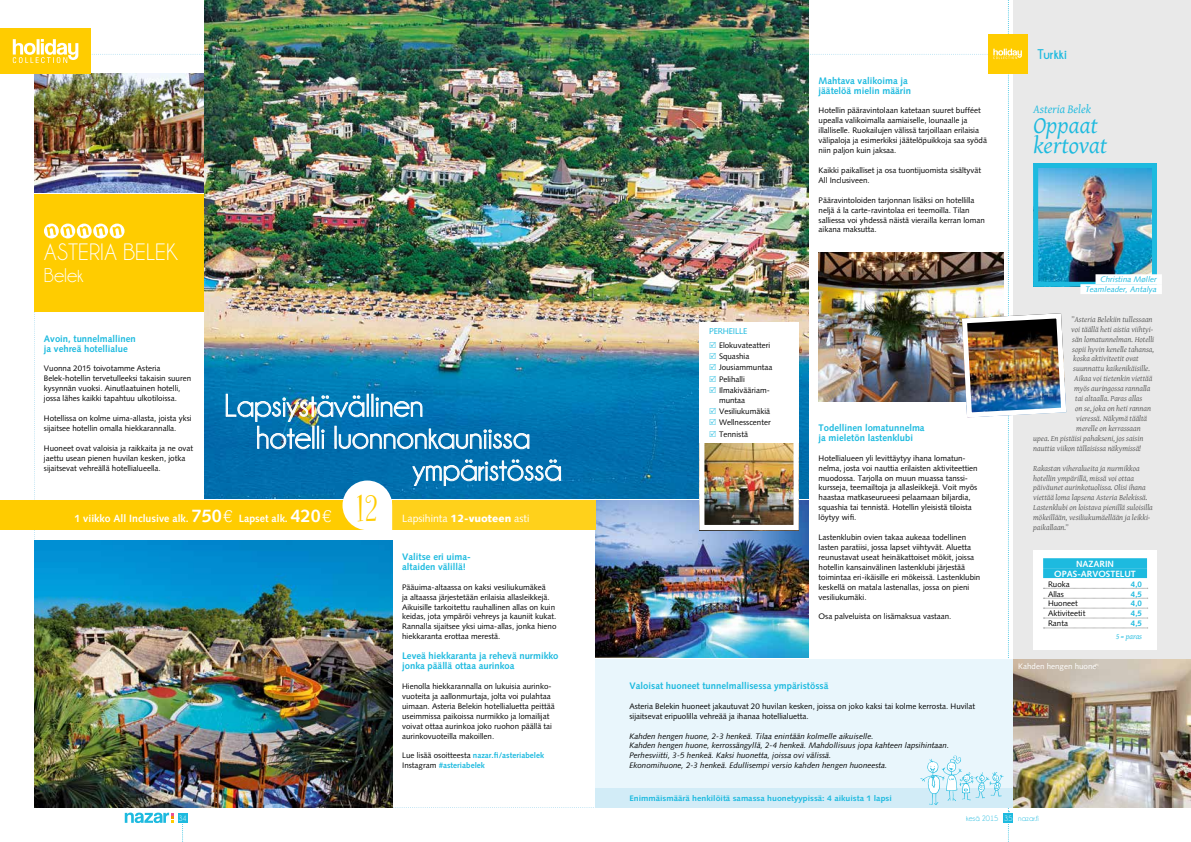
<style>
.page{position:relative;width:1191px;height:842px;background:#fff}
.page>*{position:absolute;margin:0;border:0;box-sizing:border-box;transform-origin:0 0}
.t1{font:32px "Champagne&Limousines";color:#fff}
.t2{font:28.4px "Fontdinerdotcom";color:#fc0}
.t3{font:italic 24px/19.8px "Gentium";color:#1dbadf}
.t4{font:24px "Champagne&Limousines";color:#fff}
.t5{font:20px "Champagne&Limousines";color:#fff}
.t6{font:700 14px "Champagne&Limousines";color:#1dbadf}
.t7{font:italic 12px "Gentium";color:#1dbadf}
.t8{font:700 10.5px "Syntax";color:#fff}
.t9{font:10.5px "Syntax Roman";color:#fff}
.t10{font:700 9.5px/9.9px "Syntax";color:#1dbadf}
.t11{font:700 9px/9.9px "Syntax";color:#fff;text-align:center}
.t12{font:8.5px "Syntax Roman";letter-spacing:-.02em;color:#1dbadf}
.t13{font:8px/9.9px "Syntax Roman";color:#000}
.t14{font:italic 8px/9.9px "Gentium";color:#575756}
.t15{font:italic 8px/9.9px "Syntax";color:#000}
.t16{font:700 8px/9.9px "Syntax";color:#1dbadf}
.t17{font:700 8px "Syntax";color:#1dbadf;scale:1.09 1}
.t18{font:italic 8px/9.9px "Syntax";color:#1dbadf;text-align:right}
.t19{font:8px "Champagne&Limousines";color:#1dbadf}
.t20{font:8px "Syntax Roman";color:#fff}
.t21{font:italic 8px "Gentium";color:#1dbadf}
.t22{font:8px "Champagne&Limousines";color:#fff}
.s1{font-size:18px}
.s2{font-family:"Helvetica";font-weight:300;font-size:17px}
.s3{font-family:"Syntax";font-weight:900}
.s4{font-family:"Syntax Roman";font-weight:400;color:#000}
.s5{color:#fff}
</style>
<div class="page">
<div style="left:1013px;top:0;width:178px;height:808px;background:#e9e9e9"></div>
<img style="left:1023px;top:659px;width:168px;height:149px">
<img style="left:1039px;top:169px;width:112px;height:112px">
<div style="left:1033px;top:163px;width:124px;height:124px;border:5px solid #1dbadf"></div>
<div style="left:1095px;top:274px;width:66px;height:10px;background:#fff"></div>
<div style="left:1080px;top:284px;width:81px;height:10px;background:#fff"></div>
<img style="left:1023px;top:319px;width:37px;height:92px">
<div style="left:962px;top:313px;width:104px;height:104px;border:5px solid #fff;border-radius:5px"></div>
<div style="left:0;top:28px;width:91px;height:46px;background:#fc0"></div>
<div style="left:987px;top:34px;width:40px;height:40px;background:#fc0"></div>
<div style="left:1033px;top:550px;width:124px;height:99px;background:#fff"></div>
<div style="left:1043px;top:558px;width:104px;height:10px;background:#1dbadf"></div>
<div style="left:1043px;top:568px;width:104px;height:10px;background:#1dbadf"></div>
<svg style="left:1043px;top:588px;width:104px;height:1px"></svg>
<svg style="left:1043px;top:598px;width:104px;height:1px"></svg>
<svg style="left:1043px;top:608px;width:104px;height:1px"></svg>
<svg style="left:1043px;top:618px;width:104px;height:1px"></svg>
<svg style="left:1043px;top:628px;width:104px;height:1px"></svg>
<div style="left:0;top:500px;width:382px;height:30px;background:#fc0"></div>
<img style="left:13px;top:0;width:1010px;height:842px">
<h3 class="t4" style="left:44px;top:239px;width:135px">ASTERIA BELEK</h3>
<h3 class="t5" style="left:44px;top:264px;width:41px">Belek</h3>
<p class="t10" style="left:44px;top:333px;width:93px">Avoin, tunnelmallinen ja vehreä hotellialue</p>
<p class="t13" style="left:44px;top:364px;width:149px">Vuonna 2015 toivotamme Asteria Belek-hotellin tervetulleeksi takaisin suuren kysynnän vuoksi. Ainutlaatuinen hotelli, jossa lähes kaikki tapahtuu ulkotiloissa.</p>
<p class="t13" style="left:44px;top:413px;width:149px">Hotellissa on kolme uima-allasta, joista yksi sijaitsee hotellin omalla hiekkarannalla.</p>
<p class="t13" style="left:44px;top:443px;width:151px">Huoneet ovat valoisia ja raikkaita ja ne ovat jaettu usean pienen huvilan kesken, jotka sijaitsevat vehreällä hotellialueella.</p>
<h1 class="t1" style="left:224px;top:387px;width:200px">Lapsiystävällinen</h1>
<h1 class="t1" style="left:256px;top:419px;width:276px">hotelli luonnonkauniissa</h1>
<h1 class="t1" style="left:413px;top:451px;width:151px">ympäristössä</h1>
<h2 class="t2" style="left:357px;top:488px;width:22px">12</h2>
<h3 class="t8" style="left:74px;top:513px;width:259px">1 viikko All Inclusive alk. <span class="s1">750</span><span class="s2">€</span> Lapset alk. <span class="s1">420</span><span class="s2">€</span></h3>
<h3 class="t9" style="left:402px;top:512px;width:129px">Lapsihinta <span class="s3">12-vuoteen</span> asti</h3>
<p class="t10" style="left:402px;top:552px;width:70px">Valitse eri uima&shy;altaiden välillä!</p>
<p class="t13" style="left:402px;top:582px;width:156px">Pääuima-altaassa on kaksi vesiliukumäkeä<br>ja altaassa järjestetään erilaisia allasleikkejä.<br>Aikuisille tarkoitettu rauhallinen allas on kuin keidas, jota ympäröi vehreys ja kauniit kukat.<br>Rannalla sijaitsee yksi uima-allas, jonka hieno hiekkaranta erottaa merestä.</p>
<p class="t10" style="left:402px;top:651px;width:158px">Leveä hiekkaranta ja rehevä nurmikko jonka päällä ottaa aurinkoa</p>
<p class="t13" style="left:402px;top:681px;width:154px">Hienolla hiekkarannalla on lukuisia aurinko&shy;vuoteita ja aallonmurtaja, jolta voi pulahtaa uimaan. Asteria Belekin hotellialuetta peittää useimmissa paikoissa nurmikko ja lomailijat voivat ottaa aurinkoa joko ruohon päällä tai aurinkovuoteilla makoillen.</p>
<p class="t16" style="left:402px;top:751px;width:143px"><span class="s4">Lue lisää osoitteesta</span> nazar.fi/asteriabelek<br><span class="s4">Instagram</span> #asteriabelek</p>
<p class="t12" style="left:709px;top:326px;width:40px">PERHEILLE</p>
<p class="t13" style="left:719px;top:340px;width:55px;line-height:11.2px">Elokuvateatteri<br>Squashia<br>Jousiammuntaa<br>Pelihalli<br>Ilmakivääriam-</p>
<p class="t13" style="left:719px;top:394px;width:53px;line-height:11.2px">muntaa<br>Vesiliukumäkiä<br>Wellnesscenter<br>Tennistä</p>
<p class="t10" style="left:818px;top:75px;width:94px">Mahtava valikoima ja jäätelöä mielin määrin</p>
<p class="t13" style="left:818px;top:106px;width:170px">Hotellin pääravintolaan katetaan suuret bufféet upealla valikoimalla aamiaiselle, lounaalle ja illalliselle. Ruokailujen välissä tarjoillaan erilaisia välipaloja ja esimerkiksi jäätelöpuikkoja saa syödä niin paljon kuin jaksaa.</p>
<p class="t13" style="left:818px;top:165px;width:164px">Kaikki paikalliset ja osa tuontijuomista sisältyvät<br>All Inclusiveen.</p>
<p class="t13" style="left:818px;top:195px;width:168px">Pääravintoloiden tarjonnan lisäksi on hotellilla neljä á la carte-ravintolaa eri teemoilla. Tilan salliessa voi yhdessä näistä vierailla kerran loman aikana maksutta.</p>
<p class="t10" style="left:818px;top:423px;width:108px">Todellinen lomatunnelma ja mieletön lastenklubi</p>
<p class="t13" style="left:818px;top:453px;width:161px">Hotellialueen yli levittäytyy ihana lomatun&shy;nelma, josta voi nauttia erilaisten aktiviteettien muodossa. Tarjolla on muun muassa tanssi&shy;kursseja, teemailtoja ja allasleikkejä. Voit myös haastaa matkaseurueesi pelaamaan biljardia, squashia tai tennistä. Hotellin yleisistä tiloista löytyy wifi.</p>
<p class="t13" style="left:818px;top:532px;width:163px">Lastenklubin ovien takaa aukeaa todellinen lasten paratiisi, jossa lapset viihtyvät. Aluetta reunustavat useat heinäkattoiset mökit, joissa hotellin kansainvälinen lastenklubi järjestää toimintaa eri-ikäisille eri mökeissä. Lastenklubin keskellä on matala lastenallas, jossa on pieni vesiliukumäki.</p>
<p class="t13" style="left:818px;top:612px;width:134px">Osa palveluista on lisämaksua vastaan.</p>
<p class="t10" style="left:629px;top:681px;width:200px">Valoisat huoneet tunnelmallisessa ympäristössä</p>
<p class="t13" style="left:629px;top:701px;width:347px">Asteria Belekin huoneet jakautuvat 20 huvilan kesken, joissa on joko kaksi tai kolme kerrosta. Huvilat sijaitsevat eripuolilla vehreää ja ihanaa hotellialuetta.</p>
<p class="t15" style="left:629px;top:731px;width:321px">Kahden hengen huone, 2-3 henkeä. Tilaa enintään kolmelle aikuiselle.<br>Kahden hengen huone, kerrossängyllä, 2-4 henkeä. Mahdollisuus jopa kahteen lapsihintaan.<br>Perhesviitti, 3-5 henkeä. Kaksi huonetta, joissa ovi välissä.<br>Ekonomihuone, 2-3 henkeä. Edullisempi versio kahden hengen huoneesta.</p>
<p class="t17" style="left:629px;top:794px;width:242px">Enimmäismäärä henkilöitä samassa huonetyypissä: 4 aikuista 1 lapsi</p>
<h3 class="t6" style="left:1037px;top:46px;width:31px">Turkki</h3>
<h3 class="t7" style="left:1033px;top:101px;width:59px">Asteria Belek</h3>
<h3 class="t3" style="left:1033px;top:114px;width:76px">Oppaat kertovat</h3>
<p class="t18" style="left:1085px;top:274px;width:73px">Christina Møller<br>Teamleader, Antalya</p>
<p class="t14" style="left:1071px;top:314px;width:83px">”Asteria Belekiin tullessaan</p>
<p class="t14" style="left:1071px;top:324px;width:84px">voi täällä heti aistia viihtyi-</p>
<p class="t14" style="left:1072px;top:334px;width:83px">sän lomatunnelman. Hotelli</p>
<p class="t14" style="left:1072px;top:344px;width:83px">sopii hyvin kenelle tahansa,</p>
<p class="t14" style="left:1073px;top:353px;width:67px">koska aktiviteetit ovat</p>
<p class="t14" style="left:1073px;top:363px;width:78px">suunnattu kaikenikäisille.</p>
<p class="t14" style="left:1074px;top:373px;width:80px">Aikaa voi tietenkin viettää</p>
<p class="t14" style="left:1074px;top:383px;width:78px">myös auringossa rannalla</p>
<p class="t14" style="left:1075px;top:393px;width:69px">tai altaalla. Paras allas</p>
<p class="t14" style="left:1075px;top:403px;width:77px">on se, joka on heti rannan</p>
<p class="t14" style="left:1076px;top:413px;width:72px">vieressä. Näkymä täältä</p>
<p class="t14" style="left:1076px;top:423px;width:66px">merelle on kerrassaan</p>
<p class="t14" style="left:1033px;top:433px;width:112px">upea. En pistäisi pahakseni, jos saisin</p>
<p class="t14" style="left:1033px;top:443px;width:109px">nauttia viikon tällaisissa näkymissä!</p>
<p class="t14" style="left:1033px;top:463px;width:121px">Rakastan viheralueita ja nurmikkoa hotellin ympärillä, missä voi ottaa päiväunet aurinkotuolissa. Olisi ihana viettää loma lapsena Asteria Belekissä.<br>Lastenklubi on loistava pienillä suloisilla mökeillään, vesiliukumäellään ja leikki&shy;paikallaan.”</p>
<p class="t11" style="left:1054px;top:559px;width:83px">NAZARIN<br>OPAS-ARVOSTELUT</p>
<p class="t13" style="left:1048px;top:579px;width:23px">Ruoka</p>
<p class="t16" style="left:1131px;top:579px;width:13px">4,0</p>
<p class="t13" style="left:1048px;top:589px;width:18px">Allas</p>
<p class="t16" style="left:1131px;top:589px;width:13px">4,5</p>
<p class="t13" style="left:1048px;top:599px;width:31px">Huoneet</p>
<p class="t16" style="left:1131px;top:599px;width:13px">4,0</p>
<p class="t13" style="left:1048px;top:609px;width:39px">Aktiviteetit</p>
<p class="t16" style="left:1131px;top:609px;width:13px">4,5</p>
<p class="t13" style="left:1048px;top:618px;width:21px">Ranta</p>
<p class="t16" style="left:1131px;top:619px;width:13px">4,5</p>
<p class="t21" style="left:1116px;top:631px;width:28px">5 = paras</p>
<p class="t20" style="left:1018px;top:662px;width:80px">Kahden hengen huone</p>
<p class="t22" style="left:178px;top:813px;width:10px">34</p>
<p class="t19" style="left:966px;top:813px;width:74px">kesä 2015 <span class="s5">35</span> nazar.fi</p>
</div>
